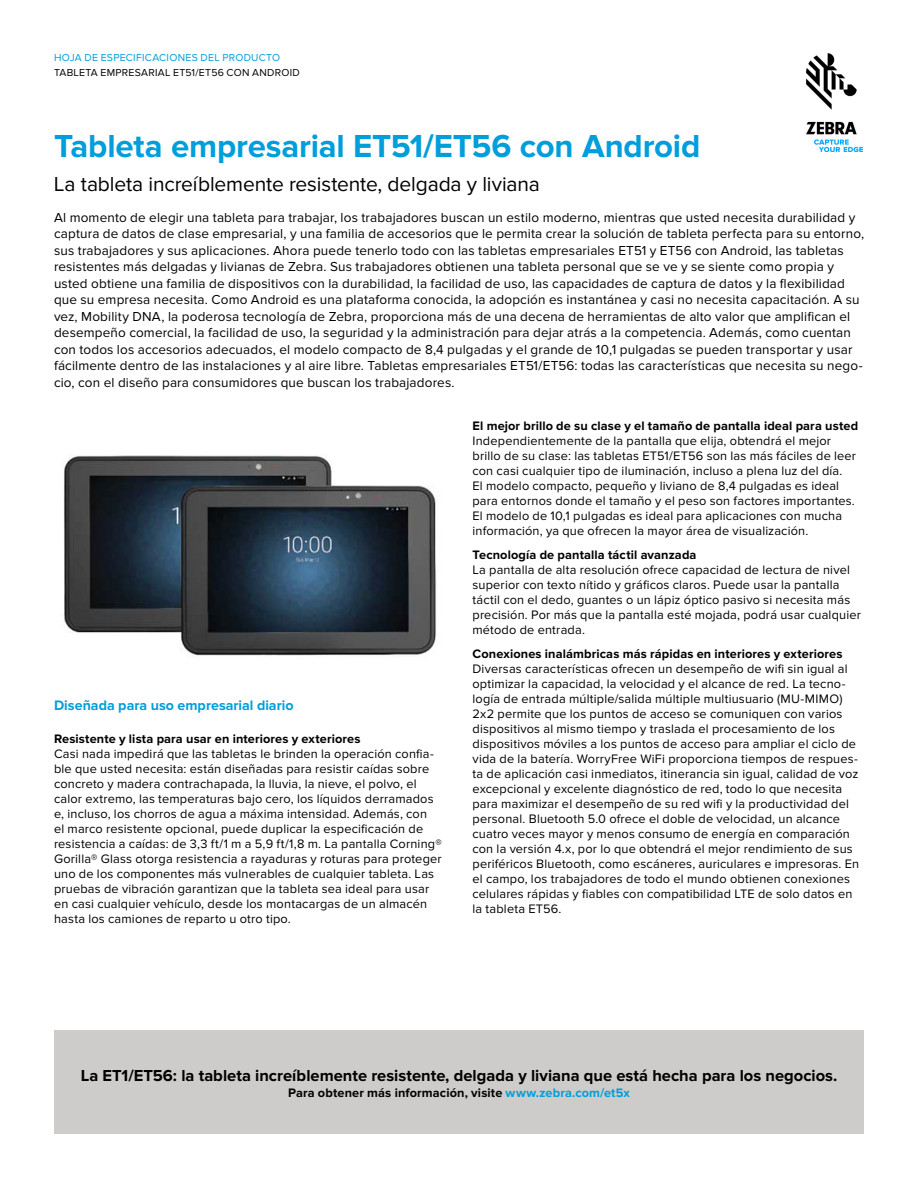
<style>
.page{position:relative;width:918px;height:1188px;background:#fff}
.page>*{position:absolute;margin:0;border:0;box-sizing:border-box;transform-origin:0 0}
.t1{font:700 33px "Proxima Nova";letter-spacing:-.005em;color:#009edb}
.t2{font:21px "Proxima Nova";letter-spacing:-.005em;color:#000}
.t3{font:700 16.5px "Proxima Nova";color:#000}
.t4{font:700 14.25px "Proxima Nova";color:#009edb}
.t5{font:13.5px/16.5px "Proxima Nova";letter-spacing:.01em;color:#000}
.t6{font:12.75px/15px "Proxima Nova";letter-spacing:.015em;color:#000}
.t7{font:700 12.75px "Proxima Nova";letter-spacing:.01em;color:#000}
.t8{font:10.5px "Proxima Nova";letter-spacing:.025em;color:#000}
.t9{font:10.5px "Proxima Nova";letter-spacing:.025em;color:#009edb}
.s1{color:#009edb}
</style>
<div class="page">
<img style="left:806px;top:54px;width:56px;height:97px">
<div style="left:54px;top:1031px;width:810px;height:103px;background:#cdccca"></div>
<img style="left:64px;top:455px;width:372px;height:201px">
<p class="t9" style="left:54px;top:52px;width:228px">HOJA DE ESPECIFICACIONES DEL PRODUCTO</p>
<p class="t8" style="left:54px;top:66px;width:247px">TABLETA EMPRESARIAL ET51/ET56 CON ANDROID</p>
<h1 class="t1" style="left:54px;top:127px;width:648px">Tableta empresarial ET51/ET56 con Android</h1>
<h2 class="t2" style="left:54px;top:172px;width:487px">La tableta increíblemente resistente, delgada y liviana</h2>
<p class="t5" style="left:54px;top:209px;width:812px">Al momento de elegir una tableta para trabajar, los trabajadores buscan un estilo moderno, mientras que usted necesita durabilidad y captura de datos de clase empresarial, y una familia de accesorios que le permita crear la solución de tableta perfecta para su entorno, sus trabajadores y sus aplicaciones. Ahora puede tenerlo todo con las tabletas empresariales ET51 y ET56 con Android, las tabletas resistentes más delgadas y livianas de Zebra. Sus trabajadores obtienen una tableta personal que se ve y se siente como propia y usted obtiene una familia de dispositivos con la durabilidad, la facilidad de uso, las capacidades de captura de datos y la flexibilidad que su empresa necesita. Como Android es una plataforma conocida, la adopción es instantánea y casi no necesita capacitación. A su vez, Mobility DNA, la poderosa tecnología de Zebra, proporciona más de una decena de herramientas de alto valor que amplifican el desempeño comercial, la facilidad de uso, la seguridad y la administración para dejar atrás a la competencia. Además, como cuentan con todos los accesorios adecuados, el modelo compacto de 8,4 pulgadas y el grande de 10,1 pulgadas se pueden transportar y usar fácilmente dentro de las instalaciones y al aire libre. Tabletas empresariales ET51/ET56: todas las características que necesita su nego&shy;cio, con el diseño para consumidores que buscan los trabajadores.</p>
<p class="t4" style="left:54px;top:697px;width:241px">Diseñada para uso empresarial diario</p>
<p class="t7" style="left:54px;top:731px;width:308px">Resistente y lista para usar en interiores y exteriores</p>
<p class="t6" style="left:54px;top:746px;width:389px">Casi nada impedirá que las tabletas le brinden la operación confia&shy;ble que usted necesita: están diseñadas para resistir caídas sobre concreto y madera contrachapada, la lluvia, la nieve, el polvo, el calor extremo, las temperaturas bajo cero, los líquidos derramados e, incluso, los chorros de agua a máxima intensidad. Además, con<br>el marco resistente opcional, puede duplicar la especificación de resistencia a caídas: de 3,3 ft/1 m a 5,9 ft/1,8 m. La pantalla Corning® Gorilla® Glass otorga resistencia a rayaduras y roturas para proteger uno de los componentes más vulnerables de cualquier tableta. Las pruebas de vibración garantizan que la tableta sea ideal para usar en casi cualquier vehículo, desde los montacargas de un almacén hasta los camiones de reparto u otro tipo.</p>
<p class="t7" style="left:472px;top:419px;width:387px">El mejor brillo de su clase y el tamaño de pantalla ideal para usted</p>
<p class="t6" style="left:472px;top:434px;width:385px">Independientemente de la pantalla que elija, obtendrá el mejor brillo de su clase: las tabletas ET51/ET56 son las más fáciles de leer con casi cualquier tipo de iluminación, incluso a plena luz del día.<br>El modelo compacto, pequeño y liviano de 8,4 pulgadas es ideal para entornos donde el tamaño y el peso son factores importantes.<br>El modelo de 10,1 pulgadas es ideal para aplicaciones con mucha información, ya que ofrecen la mayor área de visualización.</p>
<p class="t7" style="left:472px;top:548px;width:226px">Tecnología de pantalla táctil avanzada</p>
<p class="t6" style="left:472px;top:563px;width:390px">La pantalla de alta resolución ofrece capacidad de lectura de nivel superior con texto nítido y gráficos claros. Puede usar la pantalla táctil con el dedo, guantes o un lápiz óptico pasivo si necesita más precisión. Por más que la pantalla esté mojada, podrá usar cualquier método de entrada.</p>
<p class="t7" style="left:472px;top:647px;width:371px">Conexiones inalámbricas más rápidas en interiores y exteriores</p>
<p class="t6" style="left:472px;top:662px;width:388px">Diversas características ofrecen un desempeño de wifi sin igual al optimizar la capacidad, la velocidad y el alcance de red. La tecno&shy;logía de entrada múltiple/salida múltiple multiusuario (MU-MIMO)<br>2x2 permite que los puntos de acceso se comuniquen con varios dispositivos al mismo tiempo y traslada el procesamiento de los dispositivos móviles a los puntos de acceso para ampliar el ciclo de vida de la batería. WorryFree WiFi proporciona tiempos de respues&shy;ta de aplicación casi inmediatos, itinerancia sin igual, calidad de voz excepcional y excelente diagnóstico de red, todo lo que necesita para maximizar el desempeño de su red wifi y la productividad del personal. Bluetooth 5.0 ofrece el doble de velocidad, un alcance cuatro veces mayor y menos consumo de energía en comparación con la versión 4.x, por lo que obtendrá el mejor rendimiento de sus periféricos Bluetooth, como escáneres, auriculares e impresoras. En el campo, los trabajadores de todo el mundo obtienen conexiones celulares rápidas y fiables con compatibilidad LTE de solo datos en la tableta ET56.</p>
<p class="t3" style="left:81px;top:1066px;width:758px">La ET1/ET56: la tableta increíblemente resistente, delgada y liviana que está hecha para los negocios.</p>
<p class="t7" style="left:288px;top:1085px;width:343px">Para obtener más información, visite <span class="s1">www.zebra.com/et5x</span></p>
</div>
